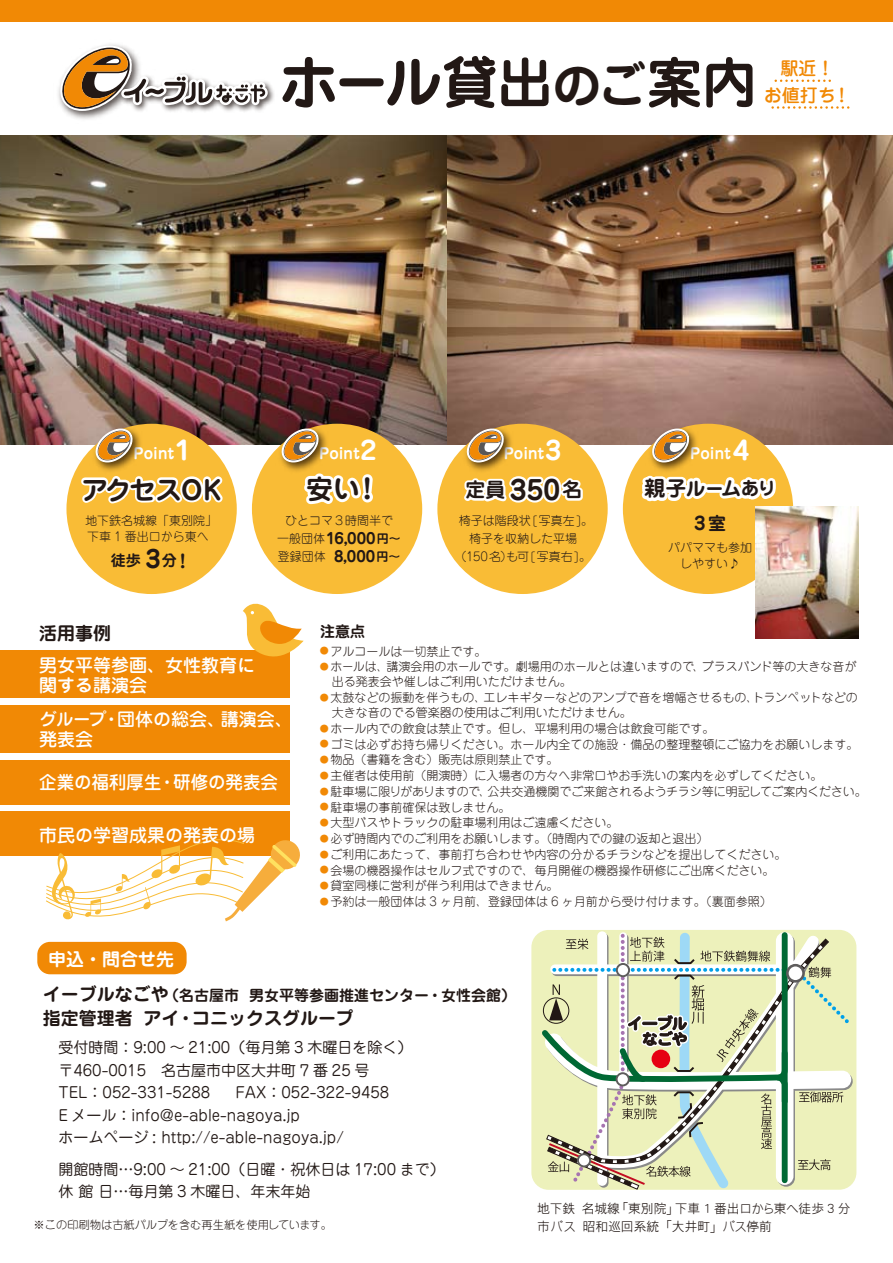
<style>
.page{position:relative;width:893px;height:1263px;background:#fff}
.page>*{position:absolute;margin:0;border:0;box-sizing:border-box;transform-origin:0 0}
.t1{font:700 55.05px "Jun 501 Pro";color:#221815}
.t2{font:700 27px "Jun 501 Pro";color:#221815}
.t3{font:700 26.1px "Jun 501 Pro";letter-spacing:-.1em;color:#221815}
.t4{font:700 19.95px "Jun 501 Pro";color:#221815}
.t5{font:700 19.5px "Jun 501 Pro";color:#221815}
.t6{font:500 18px/19.5px "Jun 34 Pro";color:#fff}
.t7{font:700 18px "Jun 501 Pro";color:#221815}
.t8{font:500 18px/27px "Jun 34 Pro";color:#f18905;text-align:center}
.t9{font:700 18px "Jun 501 Pro";color:#fff}
.t10{font:15px/22.5px "Jun 201 Pro";color:#221815}
.t11{font:700 15px/18px "Jun 501 Pro";color:#221815}
.t12{font:700 15px "Jun 501 Pro";color:#fff}
.t13{font:12.75px "DF Gothic P W3 WING RKSJ H";color:#221815}
.t14{font:300 12px/15px "Jun 101 Pro";color:#221815}
.t15{font:300 11.25px "Jun 101 Pro";color:#221815}
.s1{font-size:58.5px}
.s2{font-size:48.9px}
.s3{font-size:25.5px}
.s4{font-size:24px}
.s5{font-size:18px}
.s6{font-family:"Jun 101 Pro";font-weight:300;font-size:12px}
.s7{font-size:12px}
.s8{font-size:26.55px}
.s9{font-size:21px}
.s10{font-size:9px;color:#f18905}
</style>
<div class="page">
<img style="left:0;top:136px;width:893px;height:308px">
<div style="left:66px;top:424px;width:171px;height:170px;background:#f9bc36;border-radius:50%"></div>
<div style="left:252px;top:424px;width:170px;height:170px;background:#f9bc36;border-radius:50%"></div>
<div style="left:437px;top:424px;width:171px;height:170px;background:#f9bc36;border-radius:50%"></div>
<div style="left:623px;top:424px;width:170px;height:170px;background:#f9bc36;border-radius:50%"></div>
<img style="left:67px;top:113px;width:41px;height:7px">
<img style="left:270px;top:85px;width:4px;height:18px">
<svg style="left:58px;top:44px;width:212px;height:69px"></svg>
<div style="left:0;top:0;width:893px;height:22px;background:#f18905"></div>
<div style="left:531px;top:930px;width:325px;height:260px;background:#edf1bb;border-radius:17px"></div>
<svg style="left:539px;top:930px;width:311px;height:260px"></svg>
<div style="left:782px;top:1053px;width:6px;height:48px;background:#006834"></div>
<div style="left:617px;top:1073px;width:12px;height:12px;background:#fff;border-radius:50%"></div>
<div style="left:616px;top:1072px;width:14px;height:14px;border:2px solid #5e5c5c;border-radius:50%"></div>
<div style="left:787px;top:965px;width:16px;height:16px;background:#fff;border-radius:50%"></div>
<div style="left:786px;top:964px;width:19px;height:19px;border:3px solid #5e5c5c;border-radius:50%"></div>
<img style="left:756px;top:507px;width:103px;height:131px">
<div style="left:0;top:650px;width:290px;height:48px;background:#f18905"></div>
<div style="left:0;top:705px;width:290px;height:48px;background:#f18905"></div>
<svg style="left:243px;top:603px;width:61px;height:54px"></svg>
<div style="left:0;top:811px;width:290px;height:45px;background:#f18905"></div>
<div style="left:37px;top:942px;width:150px;height:32px;background:#f18905;border-radius:13px"></div>
<svg style="left:776px;top:80px;width:55px;height:2px"></svg>
<svg style="left:773px;top:106px;width:76px;height:3px"></svg>
<svg style="left:79px;top:413px;width:146px;height:91px"></svg>
<img style="left:275px;top:422px;width:3px;height:29px">
<svg style="left:278px;top:413px;width:98px;height:92px"></svg>
<svg style="left:460px;top:389px;width:125px;height:114px"></svg>
<svg style="left:636px;top:377px;width:145px;height:131px"></svg>
<div style="left:0;top:760px;width:290px;height:44px;background:#f18905"></div>
<svg style="left:46px;top:839px;width:254px;height:83px"></svg>
<h1 class="t1" style="left:280px;top:39px;width:479px"><span class="s1">ホール</span>貸出<span class="s2">のご</span>案内</h1>
<h3 class="t8" style="left:764px;top:53px;width:88px">駅近！<br>お値打ち！</h3>
<p class="t12" style="left:134px;top:442px;width:64px">Point<span class="s3">１</span></p>
<p class="t12" style="left:319px;top:442px;width:59px">Point<span class="s3">2</span></p>
<p class="t12" style="left:504px;top:442px;width:59px">Point<span class="s3">3</span></p>
<p class="t12" style="left:690px;top:442px;width:66px">Point<span class="s3">４</span></p>
<h3 class="t3" style="left:82px;top:469px;width:145px">アクセスＯＫ</h3>
<h2 class="t2" style="left:306px;top:467px;width:76px">安い！</h2>
<p class="t14" style="left:85px;top:510px;width:133px;line-height:16.5px">地下鉄名城線「東別院」下車 1 番出口から東へ</p>
<p class="t11" style="left:111px;top:550px;width:82px">徒歩 <span class="s4">3</span>分<span class="s5">！</span></p>
<p class="t14" style="left:285px;top:512px;width:109px">ひとコマ３時間半で</p>
<p class="t11" style="left:277px;top:528px;width:125px"><span class="s6">一般団体</span>16,000<span class="s7">円～</span><span class="s6">登録団体</span> 8,000<span class="s7">円～</span></p>
<h3 class="t7" style="left:39px;top:619px;width:74px">活用事例</h3>
<p class="t11" style="left:320px;top:621px;width:46px">注意点</p>
<h3 class="t4" style="left:465px;top:474px;width:118px">定員 <span class="s8">350</span>名</h3>
<p class="t14" style="left:455px;top:510px;width:140px;line-height:18px;text-align:center">椅子は階段状[写真左]。椅子を収納した平場（150名）も可[写真右]。</p>
<h3 class="t5" style="left:644px;top:473px;width:133px"><span class="s9">親子</span>ルーム<span class="s5">あり</span></h3>
<h3 class="t7" style="left:694px;top:509px;width:34px">3室</h3>
<p class="t14" style="left:668px;top:537px;width:85px;line-height:16.5px;text-align:center">パパママも参加しやすい♪</p>
<h3 class="t6" style="left:39px;top:654px;width:217px">男女平等参画、女性教育に関する講演会</h3>
<h3 class="t6" style="left:39px;top:708px;width:255px">グループ・団体の総会、講演会、発表会</h3>
<h3 class="t6" style="left:39px;top:770px;width:240px">企業の福利厚生・研修の発表会</h3>
<h3 class="t6" style="left:39px;top:823px;width:217px">市民の学習成果の発表の場</h3>
<h3 class="t9" style="left:48px;top:944px;width:128px">申込・問合せ先</h3>
<p class="t14" style="left:320px;top:642px;width:168px"><span class="s10">●</span> アルコールは一切禁止です。</p>
<p class="t14" style="left:320px;top:658px;width:538px"><span class="s10">●</span> ホールは、講演会用のホールです。劇場用のホールとは違いますので、ブラスバンド等の大きな音が　出る発表会や催しはご利用いただけません。</p>
<p class="t14" style="left:320px;top:689px;width:539px"><span class="s10">●</span> 太鼓などの振動を伴うもの、エレキギターなどのアンプで音を増幅させるもの、トランペットなどの　大きな音のでる管楽器の使用はご利用いただけません。</p>
<p class="t14" style="left:320px;top:719px;width:396px"><span class="s10">●</span> ホール内での飲食は禁止です。但し、平場利用の場合は飲食可能です。</p>
<p class="t14" style="left:320px;top:735px;width:540px"><span class="s10">●</span> ゴミは必ずお持ち帰りください。ホール内全ての施設・備品の整理整頓にご協力をお願いします。</p>
<p class="t14" style="left:320px;top:751px;width:240px"><span class="s10">●</span> 物品（書籍を含む）販売は原則禁止です。</p>
<p class="t14" style="left:320px;top:767px;width:504px"><span class="s10">●</span> 主催者は使用前（開演時）に入場者の方々へ非常口やお手洗いの案内を必ずしてください。</p>
<p class="t14" style="left:320px;top:782px;width:548px"><span class="s10">●</span> 駐車場に限りがありますので、公共交通機関でご来館されるようチラシ等に明記してご案内ください。</p>
<p class="t14" style="left:320px;top:798px;width:192px"><span class="s10">●</span> 駐車場の事前確保は致しません。</p>
<p class="t14" style="left:320px;top:814px;width:300px"><span class="s10">●</span> 大型バスやトラックの駐車場利用はご遠慮ください。</p>
<p class="t14" style="left:320px;top:830px;width:390px"><span class="s10">●</span> 必ず時間内でのご利用をお願いします。（時間内での鍵の返却と退出）</p>
<p class="t14" style="left:320px;top:845px;width:468px"><span class="s10">●</span> ご利用にあたって、事前打ち合わせや内容の分かるチラシなどを提出してください。</p>
<p class="t14" style="left:320px;top:861px;width:456px"><span class="s10">●</span> 会場の機器操作はセルフ式ですので、毎月開催の機器操作研修にご出席ください。</p>
<p class="t14" style="left:320px;top:877px;width:240px"><span class="s10">●</span> 貸室同様に営利が伴う利用はできません。</p>
<p class="t14" style="left:320px;top:893px;width:453px"><span class="s10">●</span> 予約は一般団体は 3 ヶ月前、登録団体は 6 ヶ月前から受け付けます。（裏面参照）</p>
<p class="t11" style="left:43px;top:985px;width:482px"><span class="s5">イーブルなごや</span>（名古屋市　男女平等参画推進センター・女性会館）　</p>
<h3 class="t7" style="left:43px;top:1004px;width:312px">指定管理者　アイ・コニックスグループ</h3>
<p class="t10" style="left:58px;top:1034px;width:355px">受付時間：9:00 ～ 21:00（毎月第 3 木曜日を除く）〒460-0015　名古屋市中区大井町 7 番 25 号<br>TEL：052-331-5288 　FAX：052-322-9458<br>E メール：info@e-able-nagoya.jp<br>ホームページ : http://e-able-nagoya.jp/</p>
<p class="t10" style="left:58px;top:1156px;width:388px">開館時間…9:00 ～ 21:00（日曜・祝休日は 17:00 まで）休 館 日…毎月第 3 木曜日、年末年始</p>
<p class="t13" style="left:537px;top:1201px;width:315px">地下鉄　名城線「東別院」下車 1 番出口から東へ徒歩 3 分</p>
<p class="t15" style="left:34px;top:1215px;width:300px">※この印刷物は古紙パルプを含む再生紙を使用しています。</p>
<p class="t13" style="left:537px;top:1219px;width:236px">市バス　昭和巡回系統「大井町」バス停前</p>
</div>
